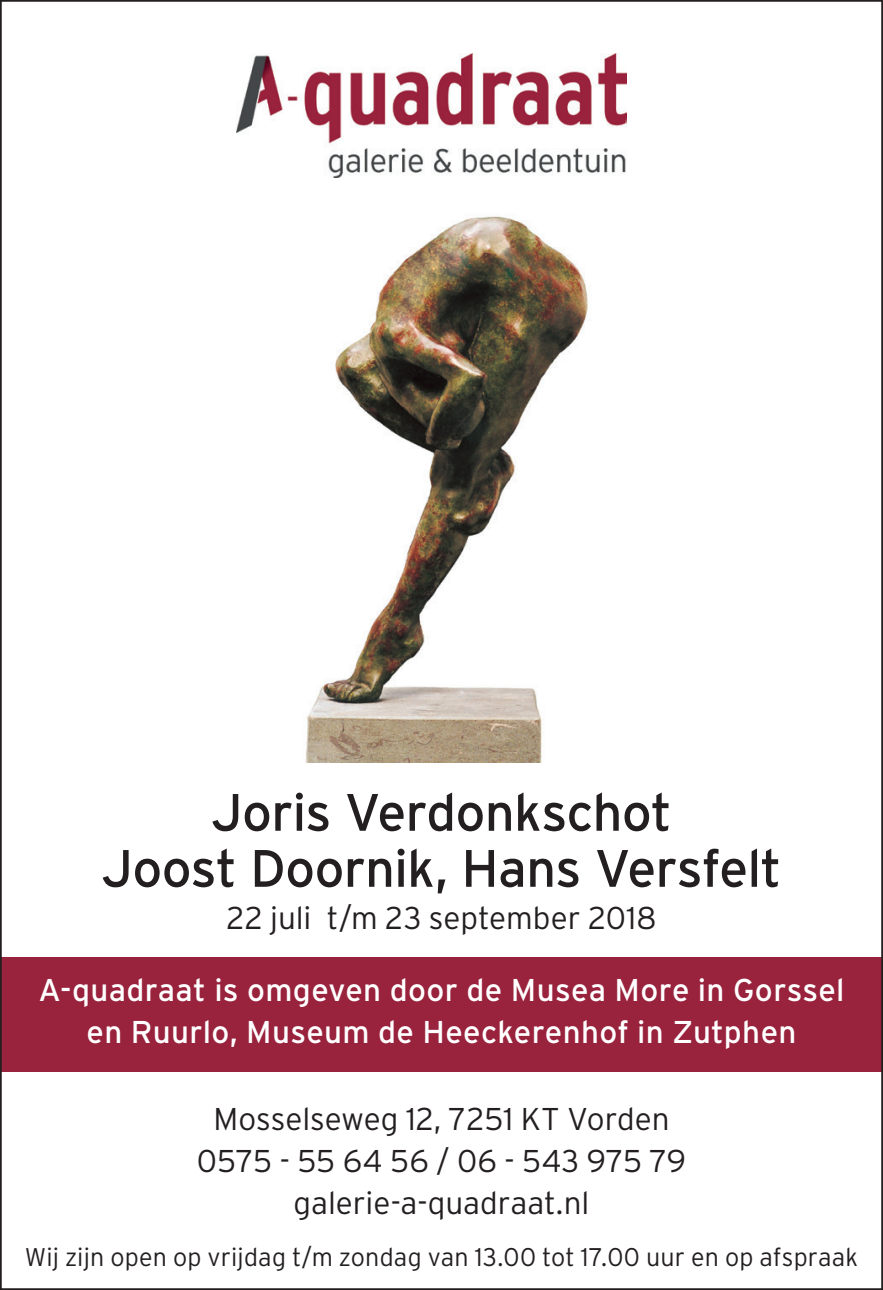
<style>
.page{position:relative;width:883px;height:1290px;background:#fff}
.page>*{position:absolute;margin:0;border:0;box-sizing:border-box;transform-origin:0 0}
.t1{font:52.5px/56px "Interstate";letter-spacing:-.015em;color:#231f20;text-align:center}
.t2{font:300 31.5px/42px "Interstate";color:#231f20;text-align:center}
.t3{font:31.5px/42px "Interstate";letter-spacing:.01em;color:#fff;text-align:center}
.t4{font:300 25.55px "Interstate";letter-spacing:.01em;color:#231f20}
</style>
<div class="page">
<img style="left:305px;top:216px;width:283px;height:546px">
<img style="left:237px;top:54px;width:389px;height:123px">
<div style="left:0;top:957px;width:883px;height:114px;background:#99223d"></div>
<h1 class="t1" style="left:101px;top:784px;width:681px">Joris Verdonkschot<br>Joost Doornik, Hans Versfelt</h1>
<p class="t2" style="left:227px;top:896px;width:431px">22 juli t/m 23 september 2018</p>
<p class="t3" style="left:38px;top:969px;width:808px">A-quadraat is omgeven door de Musea More in Gorssel en Ruurlo, Museum de Heeckerenhof in Zutphen</p>
<p class="t2" style="left:197px;top:1098px;width:491px">Mosselseweg 12, 7251 KT Vorden<br>0575 - 55 64 56 / 06 - 543 975 79 galerie-a-quadraat.nl</p>
<p class="t4" style="left:25px;top:1242px;width:835px">Wij zijn open op vrijdag t/m zondag van 13.00 tot 17.00 uur en op afspraak</p>
</div>
